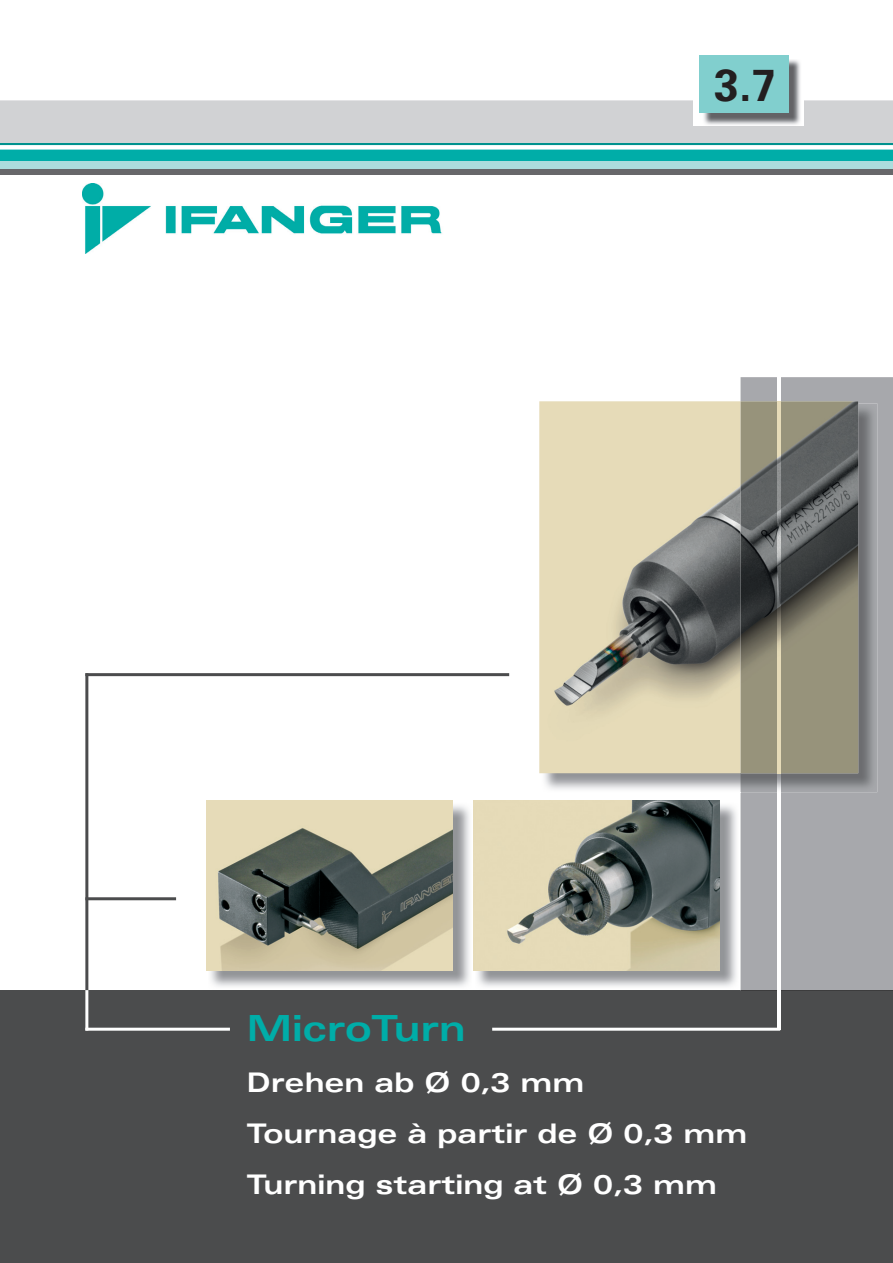
<style>
.page{position:relative;width:893px;height:1263px;background:#fff}
.page>*{position:absolute;margin:0;border:0;box-sizing:border-box;transform-origin:0 0}
.t1{font:700 45px "Univers";color:#231f20}
.t2{font:700 expanded 36px "Univers";color:#00ada8}
.t3{font:700 expanded 27px/51px "Univers";color:#fff}
</style>
<div class="page">
<div style="left:0;top:990px;width:893px;height:273px;background:#4b4c4d"></div>
<div style="left:0;top:149px;width:893px;height:12px;background:#00ada8"></div>
<div style="left:0;top:100px;width:893px;height:43px;background:#d1d2d4"></div>
<div style="left:0;top:143px;width:893px;height:6px;background:#00918d"></div>
<div style="left:693px;top:47px;width:111px;height:78px;background:#fff"></div>
<img style="left:703px;top:59px;width:98px;height:67px">
<div style="left:699px;top:55px;width:89px;height:58px;background:#81cfce"></div>
<img style="left:83px;top:183px;width:359px;height:71px">
<div style="left:0;top:145px;width:893px;height:5px;background:#fff"></div>
<div style="left:781px;top:377px;width:112px;height:613px;background:#a7a8ac"></div>
<hr style="left:780px;top:990px;width:113px;height:1px;background:#3c3c3d">
<div style="left:741px;top:377px;width:36px;height:613px;background:#a7a8ac"></div>
<hr style="left:741px;top:990px;width:36px;height:1px;background:#3c3c3d">
<hr style="left:777px;top:377px;width:3px;height:653px;background:#fff">
<div style="left:0;top:168px;width:893px;height:6px;background:#67676a"></div>
<hr style="left:0;top:168px;width:893px;height:1px;background:#004845">
<hr style="left:85px;top:969px;width:3px;height:61px;background:#fff">
<hr style="left:85px;top:673px;width:3px;height:317px;background:#4b4c4d">
<hr style="left:85px;top:1028px;width:145px;height:3px;background:#fff">
<hr style="left:492px;top:1028px;width:288px;height:3px;background:#fff">
<hr style="left:85px;top:673px;width:424px;height:3px;background:#4b4c4d">
<hr style="left:85px;top:897px;width:91px;height:3px;background:#4b4c4d">
<img style="left:541px;top:773px;width:200px;height:19px">
<img style="left:741px;top:403px;width:136px;height:389px">
<img style="left:777px;top:773px;width:3px;height:19px">
<img style="left:539px;top:401px;width:319px;height:372px">
<img style="left:477px;top:805px;width:260px;height:182px">
<img style="left:473px;top:801px;width:247px;height:170px">
<img style="left:208px;top:805px;width:262px;height:182px">
<img style="left:206px;top:800px;width:247px;height:170px">
<div style="left:0;top:161px;width:893px;height:7px;background:#acdddd"></div>
<h1 class="t1" style="left:714px;top:58px;width:64px">3.7</h1>
<h2 class="t2" style="left:247px;top:1008px;width:220px">MicroTurn</h2>
<p class="t3" style="left:247px;top:1057px;width:502px">Drehen ab Ø 0,3 mm<br>Tournage à partir de Ø 0,3 mm<br>Turning starting at Ø 0,3 mm</p>
</div>
